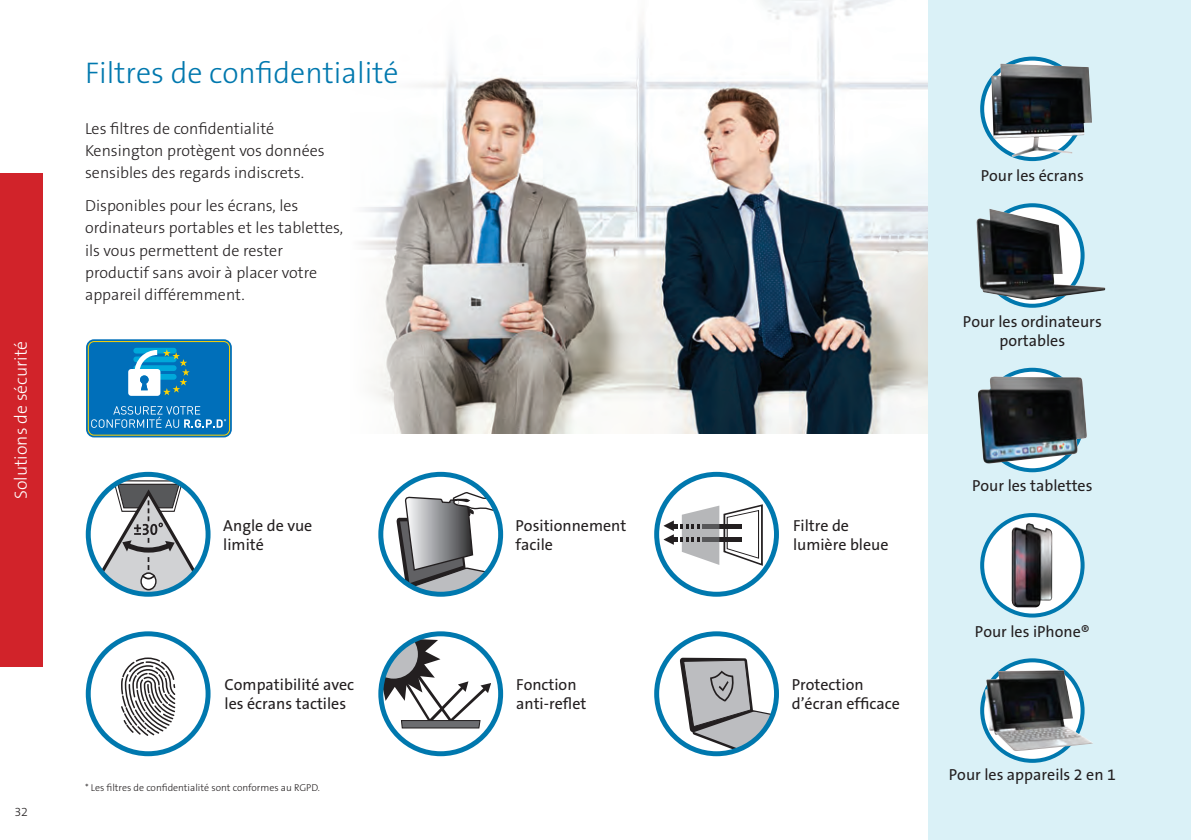
<style>
.page{position:relative;width:1191px;height:840px;background:#fff}
.page>*{position:absolute;margin:0;border:0;box-sizing:border-box;transform-origin:0 0}
.Page_Header_L{font:30px "The Sans KENSINGTON3 Li";color:#0078ae}
.t1{font:17.6px "The Sans KENSINGTON3 Li";color:#fff}
.t2{font:16px/22px "The Sans KENSINGTON3 Li";color:#231f20}
.Bulleted_text{font:16px/19.2px "The Sans KENSINGTON5 Rg";color:#231f20}
.t3{font:12.4px "The Sans KENSINGTON3 Li";color:#231f20}
.Bulleted_text-2{font:10px "The Sans KENSINGTON3 Li";color:#231f20}
</style>
<div class="page">
<div style="left:0;top:173px;width:43px;height:493px;background:#d1232a"></div>
<img style="left:437px;top:0;width:492px;height:433px">
<svg style="left:361px;top:185px;width:76px;height:249px"></svg>
<svg style="left:88px;top:477px;width:120px;height:117px"></svg>
<svg style="left:143px;top:572px;width:11px;height:6px"></svg>
<div style="left:142px;top:572px;width:13px;height:7px;border:1px solid #231f20;border-radius:50%"></div>
<div style="left:86px;top:471px;width:124px;height:125px;border:5px solid #0078ae;border-radius:50%"></div>
<svg style="left:121px;top:657px;width:54px;height:78px"></svg>
<div style="left:86px;top:631px;width:124px;height:124px;border:5px solid #0078ae;border-radius:50%"></div>
<svg style="left:381px;top:633px;width:119px;height:120px"></svg>
<svg style="left:381px;top:633px;width:110px;height:95px"></svg>
<div style="left:378px;top:631px;width:125px;height:124px;border:5px solid #0078ae;border-radius:50%"></div>
<svg style="left:381px;top:474px;width:119px;height:120px"></svg>
<svg style="left:396px;top:491px;width:104px;height:103px"></svg>
<div style="left:378px;top:471px;width:125px;height:125px;border:5px solid #0078ae;border-radius:50%"></div>
<svg style="left:663px;top:503px;width:100px;height:62px"></svg>
<div style="left:654px;top:471px;width:125px;height:125px;border:5px solid #0078ae;border-radius:50%"></div>
<svg style="left:656px;top:633px;width:120px;height:120px"></svg>
<svg style="left:679px;top:657px;width:97px;height:96px"></svg>
<div style="left:654px;top:631px;width:125px;height:124px;border:5px solid #0078ae;border-radius:50%"></div>
<div style="left:88px;top:341px;width:141px;height:94px;background:#006fba;border-radius:6px"></div>
<div style="left:86px;top:339px;width:146px;height:98px;border:5px solid #006fba;border-radius:6px"></div>
<div style="left:88px;top:341px;width:142px;height:94px;border:1px solid #fed304;border-radius:6px"></div>
<div style="left:133px;top:347px;width:44px;height:6px;background:#00a8da;border-radius:3px"></div>
<svg style="left:128px;top:349px;width:62px;height:46px"></svg>
<svg style="left:91px;top:406px;width:135px;height:21px"></svg>
<div style="left:929px;top:0;width:262px;height:839px;background:#daf1f7"></div>
<svg style="left:982px;top:59px;width:100px;height:100px"></svg>
<div style="left:980px;top:57px;width:104px;height:104px;border:4px solid #0078ae;border-radius:50%"></div>
<img style="left:991px;top:64px;width:101px;height:93px">
<div style="left:980px;top:203px;width:104px;height:104px;border:4px solid #0078ae;border-radius:50%"></div>
<img style="left:976px;top:209px;width:129px;height:91px">
<svg style="left:982px;top:369px;width:100px;height:101px"></svg>
<div style="left:980px;top:367px;width:104px;height:105px;border:4px solid #0078ae;border-radius:50%"></div>
<img style="left:978px;top:376px;width:108px;height:87px">
<svg style="left:982px;top:660px;width:100px;height:100px"></svg>
<div style="left:980px;top:658px;width:104px;height:104px;border:4px solid #0078ae;border-radius:50%"></div>
<img style="left:984px;top:669px;width:109px;height:81px">
<div style="left:982px;top:514px;width:100px;height:101px;background:#fff;border-radius:50%"></div>
<div style="left:980px;top:512px;width:104px;height:105px;border:4px solid #0078ae;border-radius:50%"></div>
<img style="left:1011px;top:523px;width:41px;height:84px">
<svg style="left:404px;top:0;width:207px;height:185px"></svg>
<p class="t1" style="left:11px;top:499px;width:160px;rotate:-90deg">Solutions de sécurité</p>
<p class="t3" style="left:14px;top:804px;width:15px">32</p>
<p class="Page_Header_L" style="left:85px;top:57px;width:315px">Filtres de confidentialité</p>
<p class="t2" style="left:85px;top:118px;width:241px">Les filtres de confidentialité<br>Kensington protègent vos données sensibles des regards indiscrets.</p>
<p class="t2" style="left:85px;top:195px;width:260px">Disponibles pour les écrans, les ordinateurs portables et les tablettes, ils vous permettent de rester productif sans avoir à placer votre appareil différemment.</p>
<p class="Bulleted_text" style="left:980px;top:167px;width:105px">Pour les écrans</p>
<p class="Bulleted_text" style="left:963px;top:312px;width:140px;text-align:center">Pour les ordinateurs portables</p>
<p class="Bulleted_text" style="left:223px;top:515px;width:91px">Angle de vue limité</p>
<p class="Bulleted_text" style="left:515px;top:515px;width:112px">Positionnement facile</p>
<p class="Bulleted_text" style="left:793px;top:515px;width:97px">Filtre de lumière bleue</p>
<p class="Bulleted_text" style="left:225px;top:675px;width:131px">Compatibilité avec les écrans tactiles</p>
<p class="Bulleted_text" style="left:516px;top:675px;width:72px">Fonction anti-reflet</p>
<p class="Bulleted_text-2" style="left:85px;top:781px;width:236px">* Les filtres de confidentialité sont conformes au RGPD.</p>
<p class="Bulleted_text" style="left:791px;top:675px;width:110px">Protection d’écran efficace</p>
<p class="Bulleted_text" style="left:972px;top:476px;width:122px">Pour les tablettes</p>
<p class="Bulleted_text" style="left:975px;top:621px;width:116px">Pour les iPhone®</p>
<p class="Bulleted_text" style="left:949px;top:765px;width:168px">Pour les appareils 2 en 1</p>
</div>
